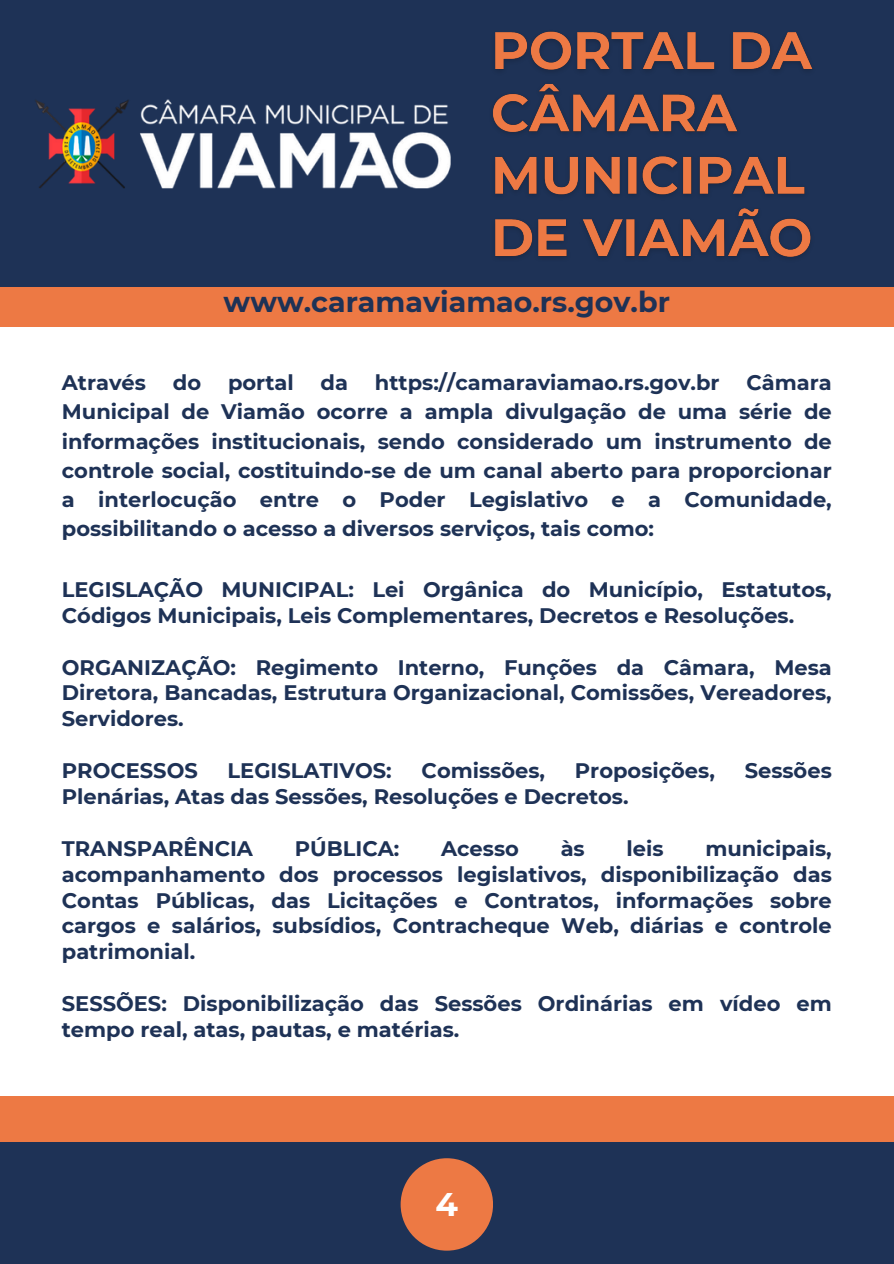
<style>
.page{position:relative;width:894px;height:1264px;background:#fff}
.page>*{position:absolute;margin:0;border:0;box-sizing:border-box;transform-origin:0 0}
.t1{font:700 32.7px "Montserrat";color:#fff}
.t2{font:700 28.5px "Montserrat";color:#1e3256}
.t3{font:700 21px/25.8px "Montserrat";color:#1e3256;text-align:justify}
</style>
<div class="page">
<div style="left:0;top:1125px;width:893px;height:138px;background:#1e3256"></div>
<div style="left:400px;top:1158px;width:93px;height:92px;background:#ed7944;border-radius:50%"></div>
<div style="left:0;top:41px;width:893px;height:286px;background:#ed7944"></div>
<div style="left:0;top:0;width:892px;height:286px;background:#1e3256"></div>
<div style="left:0;top:1096px;width:893px;height:45px;background:#ed7944"></div>
<img style="left:35px;top:99px;width:416px;height:90px">
<img style="left:492px;top:31px;width:321px;height:226px">
<p class="t2" style="left:223px;top:285px;width:448px">www.caramaviamao.rs.gov.br</p>
<p class="t3" style="left:62px;top:370px;width:86px">Através</p>
<p class="t3" style="left:173px;top:370px;width:30px">do</p>
<p class="t3" style="left:228px;top:370px;width:67px">portal</p>
<p class="t3" style="left:320px;top:370px;width:29px">da</p>
<p class="t3" style="left:375px;top:370px;width:346px">https://camaraviamao.rs.gov.br</p>
<p class="t3" style="left:62px;top:368px;width:771px;line-height:29.2px;text-indent:684px">Câmara Municipal de Viamão ocorre a ampla divulgação de uma série de informações institucionais, sendo considerado um instrumento de controle social, costituindo-se de um canal aberto para proporcionar a interlocução entre o Poder Legislativo e a Comunidade, possibilitando o acesso a diversos serviços, tais como:</p>
<p class="t3" style="left:62px;top:576px;width:771px">LEGISLAÇÃO MUNICIPAL: Lei Orgânica do Município, Estatutos,<br>Códigos Municipais, Leis Complementares, Decretos e Resoluções.</p>
<p class="t3" style="left:62px;top:654px;width:771px">ORGANIZAÇÃO: Regimento Interno, Funções da Câmara, Mesa Diretora, Bancadas, Estrutura Organizacional, Comissões, Vereadores, Servidores.</p>
<p class="t3" style="left:62px;top:757px;width:137px">PROCESSOS</p>
<p class="t3" style="left:227px;top:757px;width:166px">LEGISLATIVOS:</p>
<p class="t3" style="left:421px;top:757px;width:125px">Comissões,</p>
<p class="t3" style="left:574px;top:757px;width:141px">Proposições,</p>
<p class="t3" style="left:744px;top:757px;width:89px">Sessões</p>
<p class="t3" style="left:62px;top:783px;width:568px">Plenárias, Atas das Sessões, Resoluções e Decretos.</p>
<p class="t3" style="left:62px;top:835px;width:193px">TRANSPARÊNCIA</p>
<p class="t3" style="left:295px;top:835px;width:106px">PÚBLICA:</p>
<p class="t3" style="left:441px;top:835px;width:79px">Acesso</p>
<p class="t3" style="left:560px;top:835px;width:26px">às</p>
<p class="t3" style="left:626px;top:835px;width:39px">leis</p>
<p class="t3" style="left:62px;top:835px;width:771px;text-indent:643px">municipais, acompanhamento dos processos legislativos, disponibilização das Contas Públicas, das Licitações e Contratos, informações sobre cargos e salários, subsídios, Contracheque Web, diárias e controle patrimonial.</p>
<p class="t3" style="left:62px;top:990px;width:771px">SESSÕES: Disponibilização das Sessões Ordinárias em vídeo em tempo real, atas, pautas, e matérias.</p>
<p class="t1" style="left:435px;top:1184px;width:24px">4</p>
</div>
